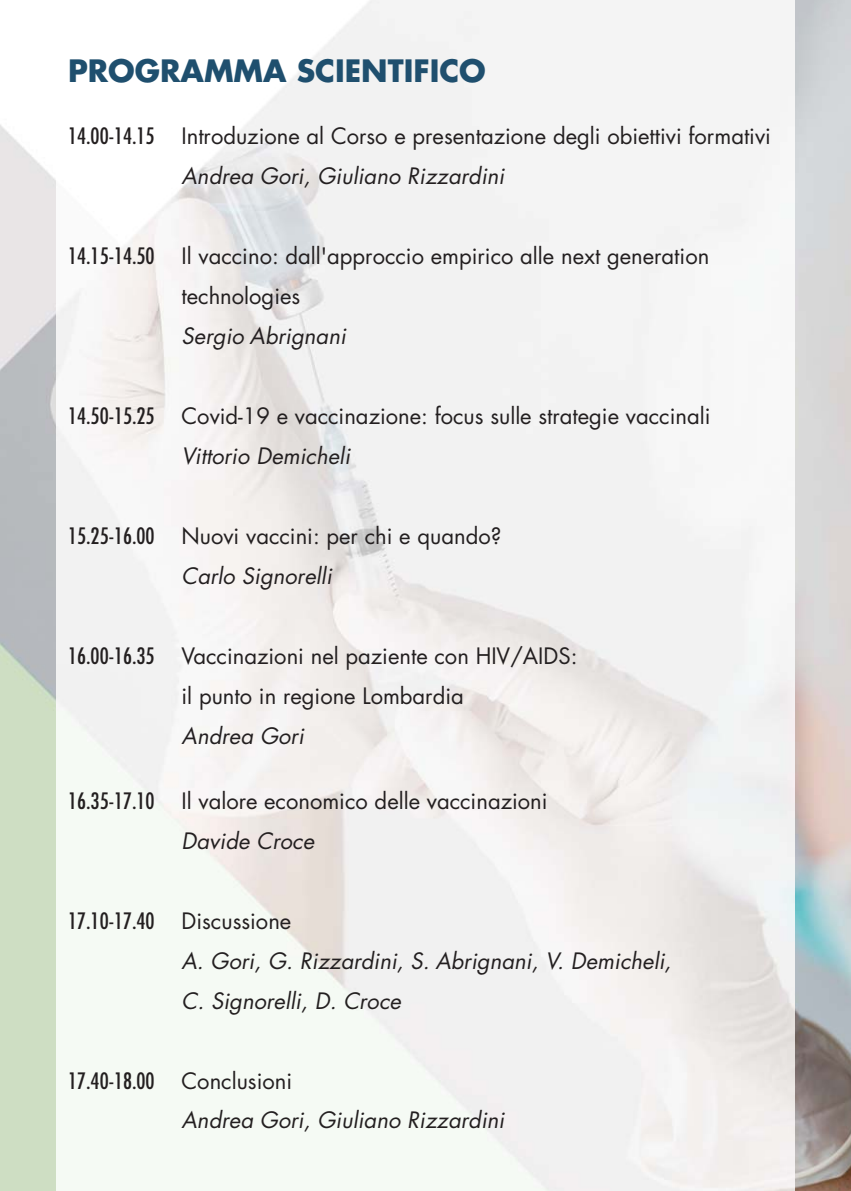
<style>
.page{position:relative;width:851px;height:1191px;background:#fff}
.page>*{position:absolute;margin:0;border:0;box-sizing:border-box;transform-origin:0 0}
.t1{font:700 30px "Futura";color:#1f4f6e}
.t2{font:22px/40px "Futura";color:#231f20}
.t3{font:italic 22px/40px "Futura";color:#231f20}
.s1{font-stretch:condensed}
.s2{font-style:italic}
.s3{font-style:normal;font-stretch:condensed}
.s4{font-style:normal}
</style>
<div class="page">
<img style="left:0;top:0;width:850px;height:1191px">
<img style="left:57px;top:0;width:737px;height:1191px">
<h1 class="t1" style="left:68px;top:57px;width:419px">PROGRAMMA SCIENTIFICO</h1>
<p class="t2" style="left:181px;top:118px;width:591px;text-indent:-113px"><span class="s1">14.00-14.15</span> Introduzione al Corso e presentazione degli obiettivi formativi<br><span class="s2">Andrea Gori, Giuliano Rizzardini</span></p>
<p class="t2" style="left:181px;top:238px;width:529px;text-indent:-113px"><span class="s1">14.15-14.50</span> Il vaccino: dall'approccio empirico alle next generation technologies</p>
<p class="t3" style="left:181px;top:318px;width:169px">Sergio Abrignani</p>
<p class="t2" style="left:181px;top:398px;width:530px;text-indent:-113px"><span class="s1">14.50-15.25</span> Covid-19 e vaccinazione: focus sulle strategie vaccinali<br><span class="s2">Vittorio Demicheli</span></p>
<p class="t2" style="left:181px;top:518px;width:321px;text-indent:-113px"><span class="s1">15.25-16.00</span> Nuovi vaccini: per chi e quando?<br><span class="s2">Carlo Signorelli</span></p>
<p class="t2" style="left:68px;top:637px;width:511px;text-align:center"><span class="s1">16.00-16.35</span> Vaccinazioni nel paziente con HIV/AIDS: il punto in regione Lombardia</p>
<p class="t3" style="left:181px;top:717px;width:127px">Andrea Gori</p>
<p class="t2" style="left:181px;top:782px;width:367px;text-indent:-113px"><span class="s1">16.35-17.10</span> Il valore economico delle vaccinazioni<br><span class="s2">Davide Croce</span></p>
<p class="t3" style="left:181px;top:902px;width:495px;text-indent:-113px"><span class="s3">17.10-17.40</span> <span class="s4">Discussione<br></span>A. Gori, G. Rizzardini, S. Abrignani, V. Demicheli,<br>C. Signorelli, D. Croce</p>
<p class="t3" style="left:181px;top:1062px;width:328px;text-indent:-113px"><span class="s3">17.40-18.00</span> <span class="s4">Conclusioni<br></span>Andrea Gori, Giuliano Rizzardini</p>
</div>
